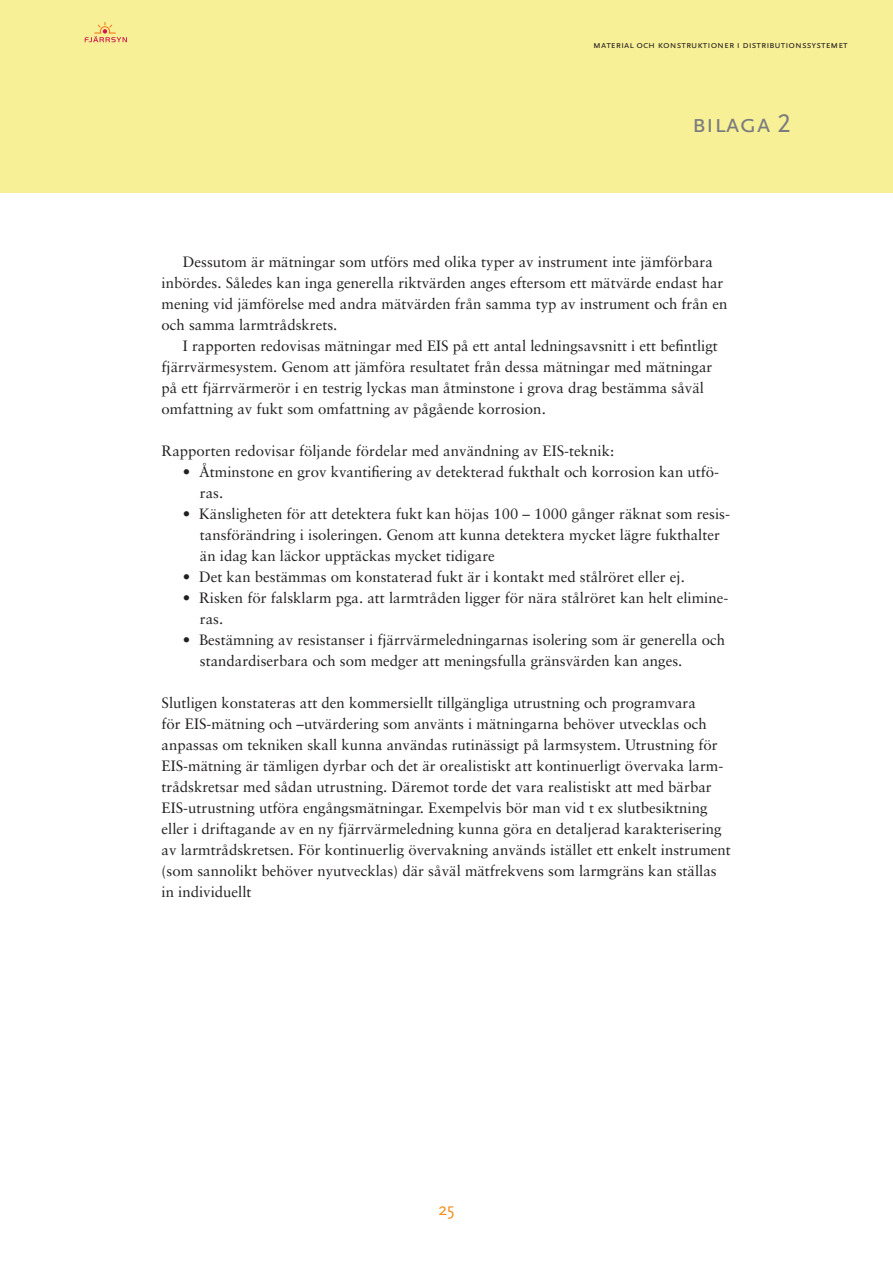
<style>
.page{position:relative;width:893px;height:1263px;background:#fff}
.page>*{position:absolute;margin:0;border:0;box-sizing:border-box;transform-origin:0 0}
.t1{font:27px "Scala Sans Caps";color:#7a7c7f}
.t2{font:18px "Scala Sans";color:#f68e1e}
.t3{font:15px/21px "Sabon";color:#231f20}
.t4{font:10.2px "Scala Sans Caps";color:#231f20}
</style>
<div class="page">
<div style="left:0;top:0;width:893px;height:193px;background:#f8f096"></div>
<svg style="left:85px;top:22px;width:42px;height:20px"></svg>
<p class="t4" style="left:593px;top:39px;width:256px">material och konstruktioner i distributionssystemet</p>
<h1 class="t1" style="left:692px;top:109px;width:100px">bilaga 2</h1>
<p class="t3" style="left:162px;top:251px;width:567px;text-indent:21px">Dessutom är mätningar som utförs med olika typer av instrument inte jämförbara inbördes. Således kan inga generella riktvärden anges eftersom ett mätvärde endast har mening vid jämförelse med andra mätvärden från samma typ av instrument och från en och samma larmtrådskrets.</p>
<p class="t3" style="left:162px;top:335px;width:558px;text-indent:21px">I rapporten redovisas mätningar med EIS på ett antal ledningsavsnitt i ett befintligt fjärrvärmesystem. Genom att jämföra resultatet från dessa mätningar med mätningar på ett fjärrvärmerör i en testrig lyckas man åtminstone i grova drag bestämma såväl omfattning av fukt som omfattning av pågående korrosion.</p>
<p class="t3" style="left:162px;top:440px;width:454px">Rapporten redovisar följande fördelar med användning av EIS-teknik:</p>
<p class="t3" style="left:200px;top:461px;width:521px;text-indent:-17px">• Åtminstone en grov kvantifiering av detekterad fukthalt och korrosion kan utfö&shy;ras.</p>
<p class="t3" style="left:200px;top:503px;width:532px;text-indent:-17px">• Känsligheten för att detektera fukt kan höjas 100 – 1000 gånger räknat som resis&shy;tansförändring i isoleringen. Genom att kunna detektera mycket lägre fukthalter än idag kan läckor upptäckas mycket tidigare</p>
<p class="t3" style="left:183px;top:566px;width:504px">• Det kan bestämmas om konstaterad fukt är i kontakt med stålröret eller ej.</p>
<p class="t3" style="left:200px;top:587px;width:530px;text-indent:-17px">• Risken för falsklarm pga. att larmtråden ligger för nära stålröret kan helt elimine&shy;ras.</p>
<p class="t3" style="left:200px;top:629px;width:527px;text-indent:-17px">• Bestämning av resistanser i fjärrvärmeledningarnas isolering som är generella och standardiserbara och som medger att meningsfulla gränsvärden kan anges.</p>
<p class="t3" style="left:162px;top:692px;width:571px">Slutligen konstateras att den kommersiellt tillgängliga utrustning och programvara<br>för EIS-mätning och –utvärdering som använts i mätningarna behöver utvecklas och anpassas om tekniken skall kunna användas rutinässigt på larmsystem. Utrustning för EIS-mätning är tämligen dyrbar och det är orealistiskt att kontinuerligt övervaka larm&shy;trådskretsar med sådan utrustning. Däremot torde det vara realistiskt att med bärbar EIS-utrustning utföra engångsmätningar. Exempelvis bör man vid t ex slutbesiktning eller i driftagande av en ny fjärrvärmeledning kunna göra en detaljerad karakterisering av larmtrådskretsen. För kontinuerlig övervakning används istället ett enkelt instrument (som sannolikt behöver nyutvecklas) där såväl mätfrekvens som larmgräns kan ställas in individuellt</p>
<p class="t2" style="left:438px;top:1199px;width:18px">25</p>
</div>
